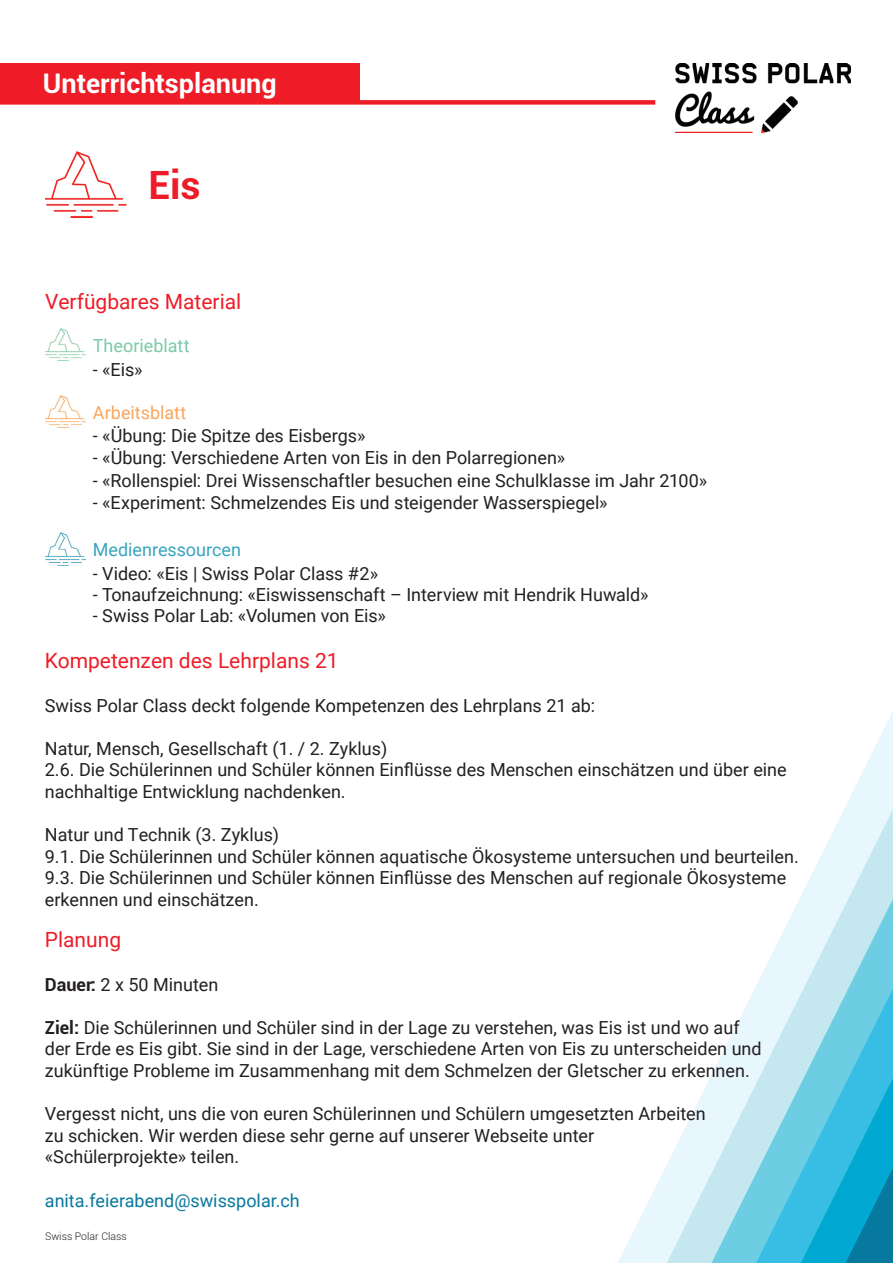
<style>
.page{position:relative;width:893px;height:1263px;background:#fff}
.page>*{position:absolute;margin:0;border:0;box-sizing:border-box;transform-origin:0 0}
.t1{font:700 39px "Roboto";color:#ee1c27}
.t2{font:700 27px "Roboto";color:#fff}
.t3{font:21px "Roboto";color:#ee1c27}
.t4{font:18px/21.6px "Roboto";color:#231f20}
.t5{font:18px "Roboto";color:#07789e}
.t6{font:18px "Roboto";color:#37a4be}
.t7{font:18px "Roboto";color:#7bc9a8}
.t8{font:18px "Roboto";color:#f9a55d}
.t9{font:300 10.5px "Roboto";color:#231f20}
.s1{font-weight:700}
</style>
<div class="page">
<svg style="left:622px;top:720px;width:271px;height:543px"></svg>
<svg style="left:667px;top:809px;width:226px;height:454px"></svg>
<svg style="left:711px;top:899px;width:182px;height:364px"></svg>
<svg style="left:752px;top:980px;width:141px;height:283px;background:#62c6e1"></svg>
<div style="left:1px;top:63px;width:359px;height:41px;background:#ee1c27"></div>
<div style="left:0;top:100px;width:655px;height:5px;background:#ee1c27"></div>
<img style="left:45px;top:152px;width:81px;height:65px">
<img style="left:675px;top:64px;width:176px;height:69px">
<img style="left:45px;top:329px;width:41px;height:32px">
<img style="left:45px;top:396px;width:41px;height:32px">
<img style="left:45px;top:533px;width:41px;height:33px">
<h2 class="t2" style="left:43px;top:65px;width:235px">Unterrichtsplanung</h2>
<h1 class="t1" style="left:148px;top:158px;width:54px">Eis</h1>
<p class="t3" style="left:45px;top:287px;width:198px">Verfügbares Material</p>
<p class="t7" style="left:93px;top:333px;width:98px">Theorieblatt</p>
<p class="t4" style="left:93px;top:358px;width:51px">- «Eis»</p>
<p class="t8" style="left:93px;top:400px;width:95px">Arbeitsblatt</p>
<p class="t4" style="left:93px;top:424px;width:274px">- «Übung: Die Spitze des Eisbergs»</p>
<p class="t4" style="left:93px;top:446px;width:474px">- «Übung: Verschiedene Arten von Eis in den Polarregionen»</p>
<p class="t4" style="left:93px;top:469px;width:616px">- «Rollenspiel: Drei Wissenschaftler besuchen eine Schulklasse im Jahr 2100»</p>
<p class="t4" style="left:93px;top:491px;width:516px">- «Experiment: Schmelzendes Eis und steigender Wasserspiegel»</p>
<p class="t6" style="left:93px;top:537px;width:150px">Medienressourcen</p>
<p class="t4" style="left:93px;top:562px;width:287px">- Video: «Eis | Swiss Polar Class #2»</p>
<p class="t4" style="left:93px;top:583px;width:557px">- Tonaufzeichnung: «Eiswissenschaft – Interview mit Hendrik Huwald»</p>
<p class="t4" style="left:93px;top:605px;width:295px">- Swiss Polar Lab: «Volumen von Eis»</p>
<p class="t3" style="left:45px;top:646px;width:295px">Kompetenzen des Lehrplans 21</p>
<p class="t4" style="left:45px;top:694px;width:552px">Swiss Polar Class deckt folgende Kompetenzen des Lehrplans 21 ab:</p>
<p class="t4" style="left:45px;top:737px;width:743px">Natur, Mensch, Gesellschaft (1. / 2. Zyklus)<br>2.6. Die Schülerinnen und Schüler können Einflüsse des Menschen einschätzen und über eine nachhaltige Entwicklung nachdenken.</p>
<p class="t4" style="left:45px;top:823px;width:755px">Natur und Technik (3. Zyklus)<br>9.1. Die Schülerinnen und Schüler können aquatische Ökosysteme untersuchen und beurteilen.<br>9.3. Die Schülerinnen und Schüler können Einflüsse des Menschen auf regionale Ökosysteme erkennen und einschätzen.</p>
<p class="t3" style="left:45px;top:925px;width:78px">Planung</p>
<p class="t4" style="left:45px;top:973px;width:175px"><span class="s1">Dauer:</span> 2 x 50 Minuten</p>
<p class="t4" style="left:45px;top:1016px;width:718px"><span class="s1">Ziel:</span> Die Schülerinnen und Schüler sind in der Lage zu verstehen, was Eis ist und wo auf der Erde es Eis gibt. Sie sind in der Lage, verschiedene Arten von Eis zu unterscheiden und zukünftige Probleme im Zusammenhang mit dem Schmelzen der Gletscher zu erkennen.</p>
<p class="t4" style="left:45px;top:1102px;width:662px">Vergesst nicht, uns die von euren Schülerinnen und Schülern umgesetzten Arbeiten zu schicken. Wir werden diese sehr gerne auf unserer Webseite unter «Schülerprojekte» teilen.</p>
<p class="t5" style="left:45px;top:1187px;width:256px">anita.feierabend@swisspolar.ch</p>
<p class="t9" style="left:45px;top:1228px;width:83px">Swiss Polar Class</p>
</div>
